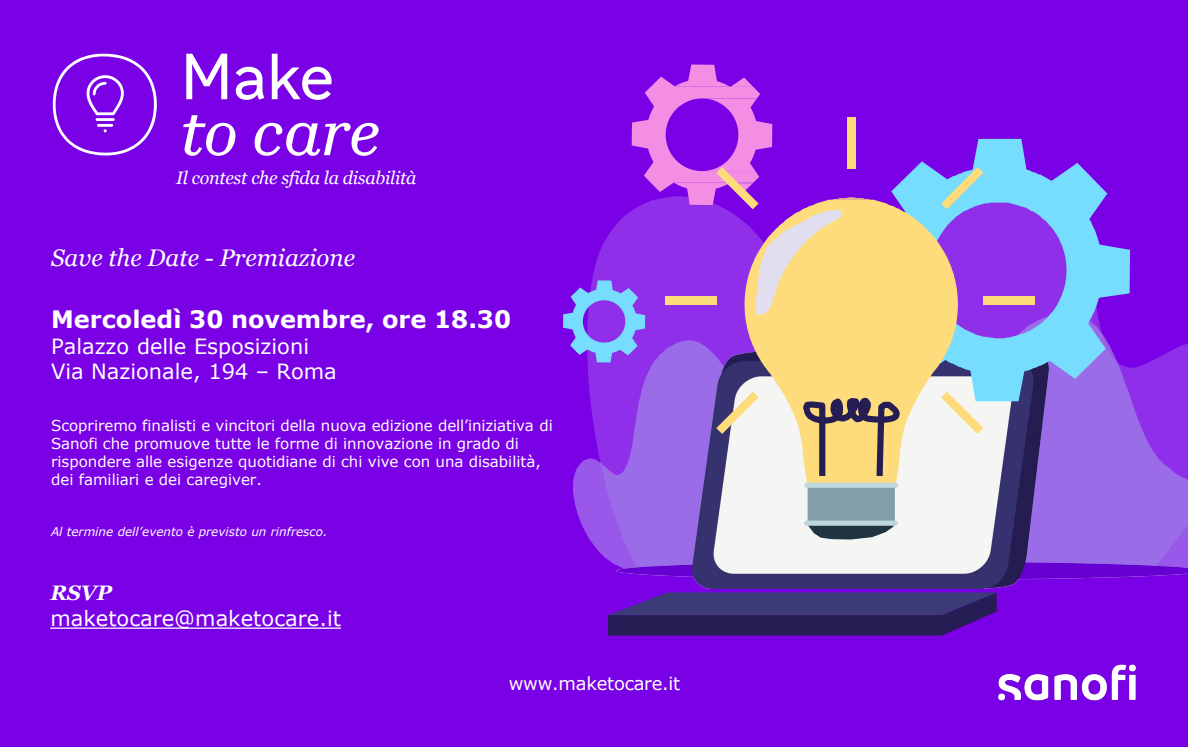
<style>
.page{position:relative;width:1188px;height:747px;background:#fff}
.page>*{position:absolute;margin:0;border:0;box-sizing:border-box;transform-origin:0 0}
.t1{font:700 24px "Verdana";color:#fff}
.t2{font:italic 24px "Georgia";color:#fff}
.t3{font:21px "Verdana";color:#fff}
.t4{font:italic 700 21px "Georgia";color:#fff}
.t5{font:italic 18px "Georgia";letter-spacing:-.015em;color:#fff}
.t6{font:18px "Verdana";letter-spacing:-.015em;color:#fff}
.t7{font:15px/18px "Verdana";color:#fff}
.t8{font:italic 12px "Verdana";color:#fff}
</style>
<div class="page">
<div style="left:0;top:0;width:1187px;height:747px;background:#7a00e6"></div>
<svg style="left:608px;top:592px;width:388px;height:44px;background:#372671"></svg>
<img style="left:573px;top:249px;width:614px;height:339px">
<svg style="left:870px;top:139px;width:259px;height:262px"></svg>
<svg style="left:744px;top:200px;width:213px;height:297px;background:#eddaa8"></svg>
<div style="left:982px;top:296px;width:52px;height:9px;background:#fedb7b"></div>
<svg style="left:932px;top:383px;width:60px;height:60px;background:#eaefe5"></svg>
<svg style="left:932px;top:158px;width:59px;height:60px"></svg>
<svg style="left:707px;top:383px;width:60px;height:60px;background:#b4aabd"></svg>
<svg style="left:799px;top:393px;width:104px;height:146px;background:#b5ad8c"></svg>
<svg style="left:563px;top:65px;width:307px;height:297px"></svg>
<svg style="left:50px;top:628px;width:291px;height:1px"></svg>
<img style="left:998px;top:664px;width:138px;height:37px">
<svg style="left:186px;top:54px;width:41px;height:45px"></svg>
<svg style="left:236px;top:67px;width:28px;height:33px"></svg>
<svg style="left:272px;top:54px;width:59px;height:46px"></svg>
<svg style="left:183px;top:115px;width:52px;height:41px"></svg>
<svg style="left:254px;top:123px;width:124px;height:33px"></svg>
<svg style="left:53px;top:54px;width:104px;height:102px"></svg>
<p class="t5" style="left:176px;top:167px;width:242px">Il contest che sfida la disabilità</p>
<p class="t2" style="left:51px;top:243px;width:305px">Save the Date - Premiazione</p>
<p class="t1" style="left:51px;top:302px;width:461px">Mercoledì 30 novembre, ore 18.30</p>
<p class="t3" style="left:51px;top:332px;width:259px">Palazzo delle Esposizioni</p>
<p class="t3" style="left:51px;top:357px;width:287px">Via Nazionale, 194 – Roma</p>
<p class="t7" style="left:51px;top:416px;width:503px">Scopriremo finalisti e vincitori della nuova edizione dell’iniziativa di<br>Sanofi che promuove tutte le forme di innovazione in grado di rispondere alle esigenze quotidiane di chi vive con una disabilità,</p>
<p class="t7" style="left:51px;top:470px;width:212px">dei familiari e dei caregiver.</p>
<p class="t8" style="left:51px;top:523px;width:278px">Al termine dell’evento è previsto un rinfresco.</p>
<p class="t4" style="left:50px;top:579px;width:63px">RSVP</p>
<p class="t3" style="left:50px;top:604px;width:292px">maketocare@maketocare.it</p>
<p class="t6" style="left:508px;top:671px;width:173px">www.maketocare.it</p>
</div>
